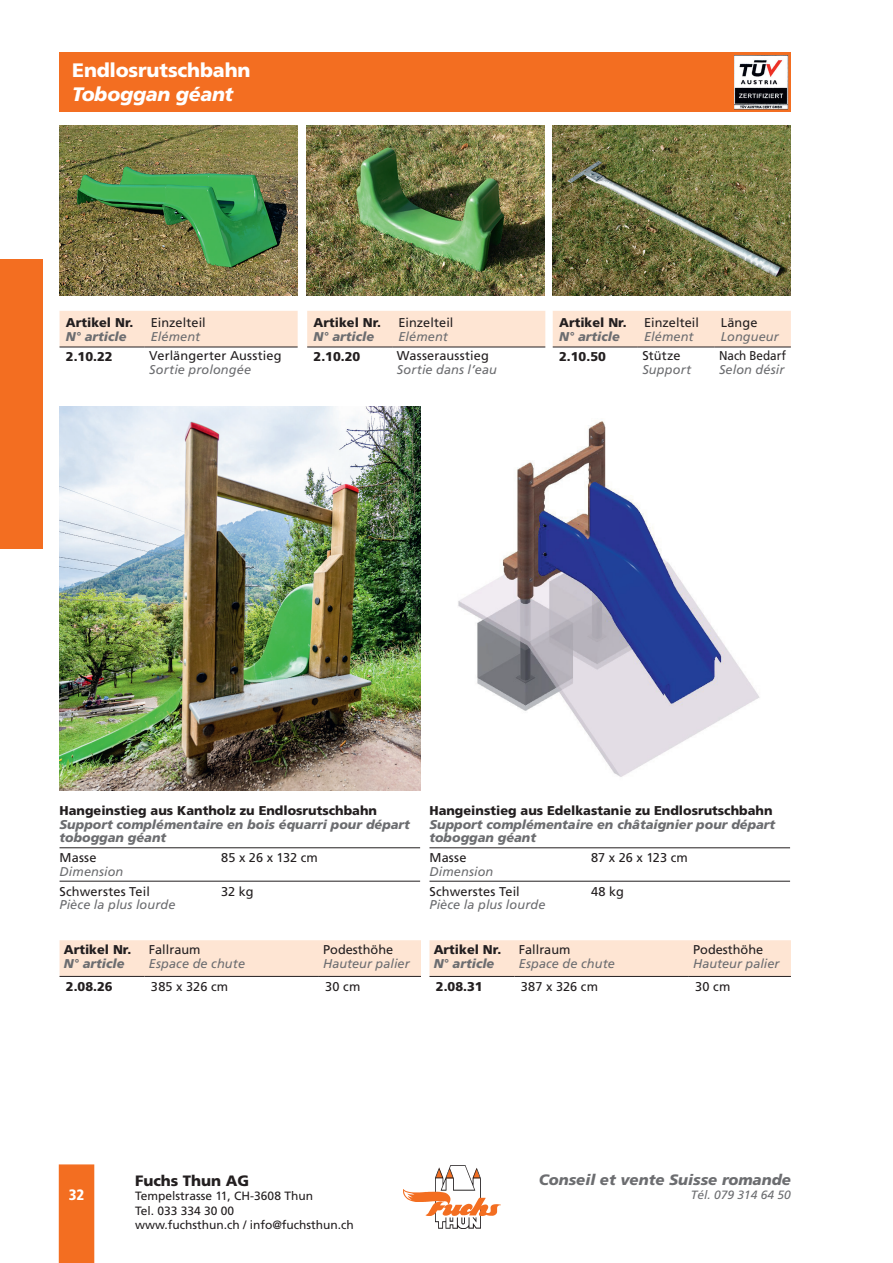
<style>
.page{position:relative;width:893px;height:1263px;background:#fff}
.page>*{position:absolute;margin:0;border:0;box-sizing:border-box;transform-origin:0 0}
.t1{font:900 19.5px "Frutiger";letter-spacing:-.01em;color:#fff}
.t2{font:italic 900 19.5px "Frutiger";letter-spacing:-.01em;color:#fff}
.t3{font:italic 900 15px "Frutiger";color:#6c6d70}
.t4{font:900 15px "Frutiger";color:#231f20}
.t5{font:900 condensed 15px "Frutiger";color:#fff}
.t6{font:12.75px "Frutiger";letter-spacing:.005em;color:#231f20}
.t7{font:italic 12.75px "Frutiger";letter-spacing:.005em;color:#6c6d70}
.t8{font:900 12.75px "Frutiger";color:#231f20}
.t9{font:italic 900 12.75px/13.5px "Frutiger";color:#6c6d70}
.t10{font:12.75px "Frutiger";letter-spacing:.005em;color:#231f20;scale:.92 1}
.t11{font:12px/14.4px "Frutiger";color:#231f20}
.t12{font:italic 12px "Frutiger";color:#6c6d70}
</style>
<div class="page">
<img style="left:435px;top:1165px;width:46px;height:64px">
<img style="left:403px;top:1188px;width:97px;height:27px">
<div style="left:59px;top:1164px;width:35px;height:99px;background:#f36e21"></div>
<div style="left:0;top:259px;width:43px;height:290px;background:#f36e21"></div>
<div style="left:60px;top:53px;width:731px;height:59px;background:#f36e21"></div>
<img style="left:306px;top:125px;width:238px;height:171px">
<img style="left:60px;top:125px;width:238px;height:171px">
<img style="left:553px;top:126px;width:238px;height:170px">
<img style="left:60px;top:406px;width:360px;height:384px">
<img style="left:458px;top:421px;width:302px;height:356px">
<div style="left:60px;top:940px;width:361px;height:36px;background:#fee5d3"></div>
<hr style="left:60px;top:976px;width:85px;height:1px;background:#231f20">
<hr style="left:145px;top:976px;width:174px;height:1px;background:#231f20">
<hr style="left:319px;top:976px;width:102px;height:1px;background:#231f20">
<div style="left:429px;top:940px;width:362px;height:36px;background:#fee5d3"></div>
<hr style="left:429px;top:976px;width:85px;height:1px;background:#231f20">
<hr style="left:514px;top:976px;width:175px;height:1px;background:#231f20">
<hr style="left:689px;top:976px;width:102px;height:1px;background:#231f20">
<hr style="left:60px;top:847px;width:360px;height:1px;background:#231f20">
<hr style="left:60px;top:881px;width:360px;height:1px;background:#231f20">
<hr style="left:429px;top:847px;width:361px;height:1px;background:#231f20">
<hr style="left:429px;top:881px;width:361px;height:1px;background:#231f20">
<div style="left:60px;top:311px;width:238px;height:36px;background:#fee5d3"></div>
<hr style="left:60px;top:347px;width:85px;height:1px;background:#231f20">
<hr style="left:145px;top:347px;width:153px;height:1px;background:#231f20">
<div style="left:307px;top:311px;width:238px;height:36px;background:#fee5d3"></div>
<hr style="left:307px;top:347px;width:85px;height:1px;background:#231f20">
<hr style="left:392px;top:347px;width:153px;height:1px;background:#231f20">
<div style="left:553px;top:311px;width:238px;height:36px;background:#fee5d3"></div>
<hr style="left:553px;top:347px;width:85px;height:1px;background:#231f20">
<hr style="left:638px;top:347px;width:76px;height:1px;background:#231f20">
<hr style="left:714px;top:347px;width:77px;height:1px;background:#231f20">
<img style="left:735px;top:55px;width:53px;height:55px">
<h1 class="t1" style="left:72px;top:59px;width:180px">Endlosrutschbahn</h1>
<h1 class="t2" style="left:72px;top:82px;width:162px">Toboggan géant</h1>
<p class="t8" style="left:66px;top:315px;width:69px">Artikel Nr.</p>
<p class="t9" style="left:66px;top:329px;width:62px">N° article</p>
<p class="t6" style="left:151px;top:315px;width:56px">Einzelteil</p>
<p class="t7" style="left:151px;top:329px;width:51px">Elément</p>
<p class="t8" style="left:314px;top:315px;width:69px">Artikel Nr.</p>
<p class="t9" style="left:314px;top:329px;width:62px">N° article</p>
<p class="t6" style="left:399px;top:315px;width:56px">Einzelteil</p>
<p class="t7" style="left:399px;top:329px;width:51px">Elément</p>
<p class="t8" style="left:559px;top:315px;width:69px">Artikel Nr.</p>
<p class="t9" style="left:559px;top:329px;width:62px">N° article</p>
<p class="t6" style="left:644px;top:315px;width:56px">Einzelteil</p>
<p class="t7" style="left:644px;top:329px;width:51px">Elément</p>
<p class="t6" style="left:721px;top:315px;width:38px">Länge</p>
<p class="t7" style="left:721px;top:329px;width:60px">Longueur</p>
<p class="t8" style="left:66px;top:349px;width:48px">2.10.22</p>
<p class="t6" style="left:149px;top:348px;width:134px">Verlängerter Ausstieg</p>
<p class="t7" style="left:149px;top:362px;width:103px">Sortie prolongée</p>
<p class="t8" style="left:314px;top:349px;width:48px">2.10.20</p>
<p class="t6" style="left:397px;top:348px;width:93px">Wasserausstieg</p>
<p class="t7" style="left:397px;top:362px;width:101px">Sortie dans l’eau</p>
<p class="t8" style="left:559px;top:349px;width:48px">2.10.50</p>
<p class="t6" style="left:642px;top:348px;width:39px">Stütze</p>
<p class="t7" style="left:642px;top:362px;width:50px">Support</p>
<p class="t10" style="left:719px;top:348px;width:75px">Nach Bedarf</p>
<p class="t7" style="left:719px;top:362px;width:67px">Selon désir</p>
<p class="t8" style="left:60px;top:803px;width:319px">Hangeinstieg aus Kantholz zu Endlosrutschbahn</p>
<p class="t9" style="left:60px;top:817px;width:352px">Support complémentaire en bois équarri pour départ toboggan géant</p>
<p class="t6" style="left:60px;top:850px;width:38px">Masse</p>
<p class="t6" style="left:221px;top:850px;width:98px">85 x 26 x 132 cm</p>
<p class="t7" style="left:60px;top:864px;width:65px">Dimension</p>
<p class="t6" style="left:60px;top:884px;width:92px">Schwerstes Teil</p>
<p class="t6" style="left:221px;top:884px;width:34px">32 kg</p>
<p class="t7" style="left:60px;top:897px;width:118px">Pièce la plus lourde</p>
<p class="t8" style="left:429px;top:803px;width:345px">Hangeinstieg aus Edelkastanie zu Endlosrutschbahn</p>
<p class="t9" style="left:429px;top:817px;width:347px">Support complémentaire en châtaignier pour départ toboggan géant</p>
<p class="t6" style="left:429px;top:850px;width:38px">Masse</p>
<p class="t6" style="left:591px;top:850px;width:98px">87 x 26 x 123 cm</p>
<p class="t7" style="left:429px;top:864px;width:65px">Dimension</p>
<p class="t6" style="left:429px;top:884px;width:92px">Schwerstes Teil</p>
<p class="t6" style="left:591px;top:884px;width:34px">48 kg</p>
<p class="t7" style="left:429px;top:897px;width:118px">Pièce la plus lourde</p>
<p class="t8" style="left:64px;top:942px;width:69px">Artikel Nr.</p>
<p class="t9" style="left:64px;top:956px;width:62px">N° article</p>
<p class="t6" style="left:149px;top:942px;width:53px">Fallraum</p>
<p class="t7" style="left:149px;top:956px;width:98px">Espace de chute</p>
<p class="t6" style="left:323px;top:942px;width:72px">Podesthöhe</p>
<p class="t7" style="left:323px;top:956px;width:88px">Hauteur palier</p>
<p class="t8" style="left:434px;top:942px;width:69px">Artikel Nr.</p>
<p class="t9" style="left:434px;top:956px;width:62px">N° article</p>
<p class="t6" style="left:519px;top:942px;width:53px">Fallraum</p>
<p class="t7" style="left:519px;top:956px;width:98px">Espace de chute</p>
<p class="t6" style="left:693px;top:942px;width:72px">Podesthöhe</p>
<p class="t7" style="left:693px;top:956px;width:88px">Hauteur palier</p>
<p class="t8" style="left:66px;top:978px;width:48px">2.08.26</p>
<p class="t6" style="left:151px;top:979px;width:79px">385 x 326 cm</p>
<p class="t6" style="left:325px;top:979px;width:37px">30 cm</p>
<p class="t8" style="left:436px;top:978px;width:48px">2.08.31</p>
<p class="t6" style="left:521px;top:979px;width:79px">387 x 326 cm</p>
<p class="t6" style="left:695px;top:979px;width:37px">30 cm</p>
<p class="t5" style="left:69px;top:1186px;width:17px">32</p>
<p class="t4" style="left:135px;top:1171px;width:116px">Fuchs Thun AG</p>
<p class="t11" style="left:135px;top:1189px;width:220px">Tempelstrasse 11, CH-3608 Thun<br>Tel. 033 334 30 00<br>www.fuchsthun.ch / info@fuchsthun.ch</p>
<p class="t3" style="left:539px;top:1170px;width:254px">Conseil et vente Suisse romande</p>
<p class="t12" style="left:691px;top:1188px;width:102px">Tél. 079 314 64 50</p>
</div>
